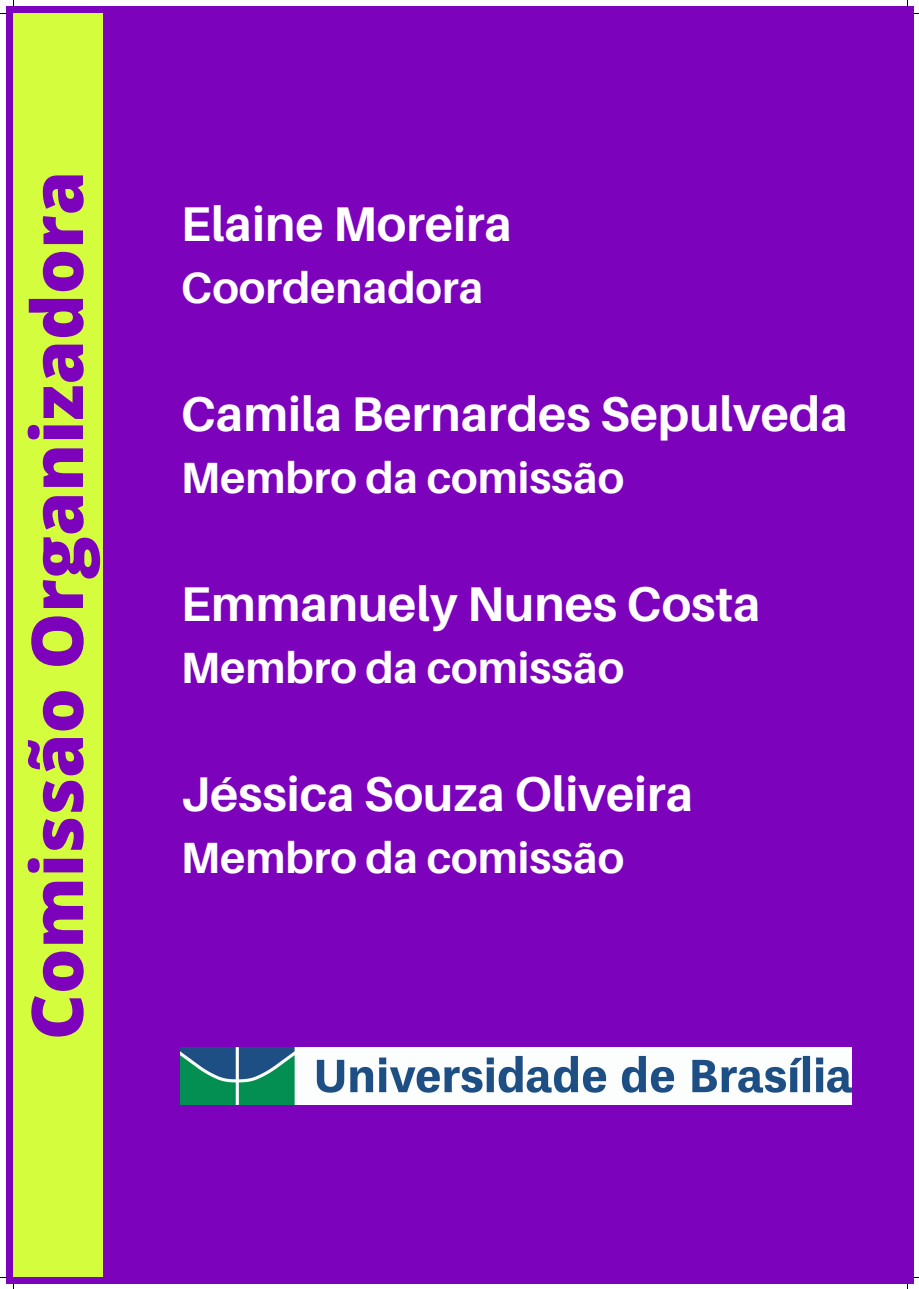
<style>
.page{position:relative;width:919px;height:1289px;background:#fff}
.page>*{position:absolute;margin:0;border:0;box-sizing:border-box;transform-origin:0 0}
.t1{font:800 71.25px "Open Sans";color:#7c02bb}
.t2{font:700 48.75px "Aileron";color:#fff}
.t3{font:700 43.72px "Aileron";color:#fff}
</style>
<div class="page">
<div style="left:6px;top:6px;width:907px;height:1277px;background:#7c02bb"></div>
<div style="left:13px;top:13px;width:89px;height:1263px;background:#d4fd3d"></div>
<img style="left:181px;top:1047px;width:669px;height:57px">
<h1 class="t1" style="left:7px;top:1040px;width:870px;rotate:-90deg">Comissão Organizadora</h1>
<p class="t2" style="left:181px;top:193px;width:332px">Elaine Moreira</p>
<p class="t3" style="left:181px;top:261px;width:304px">Coordenadora</p>
<p class="t2" style="left:181px;top:383px;width:668px">Camila Bernardes Sepulveda</p>
<p class="t3" style="left:181px;top:451px;width:444px">Membro da comissão</p>
<p class="t2" style="left:181px;top:573px;width:581px">Emmanuely Nunes Costa</p>
<p class="t3" style="left:181px;top:641px;width:444px">Membro da comissão</p>
<p class="t2" style="left:181px;top:763px;width:513px">Jéssica Souza Oliveira</p>
<p class="t3" style="left:181px;top:831px;width:444px">Membro da comissão</p>
</div>
